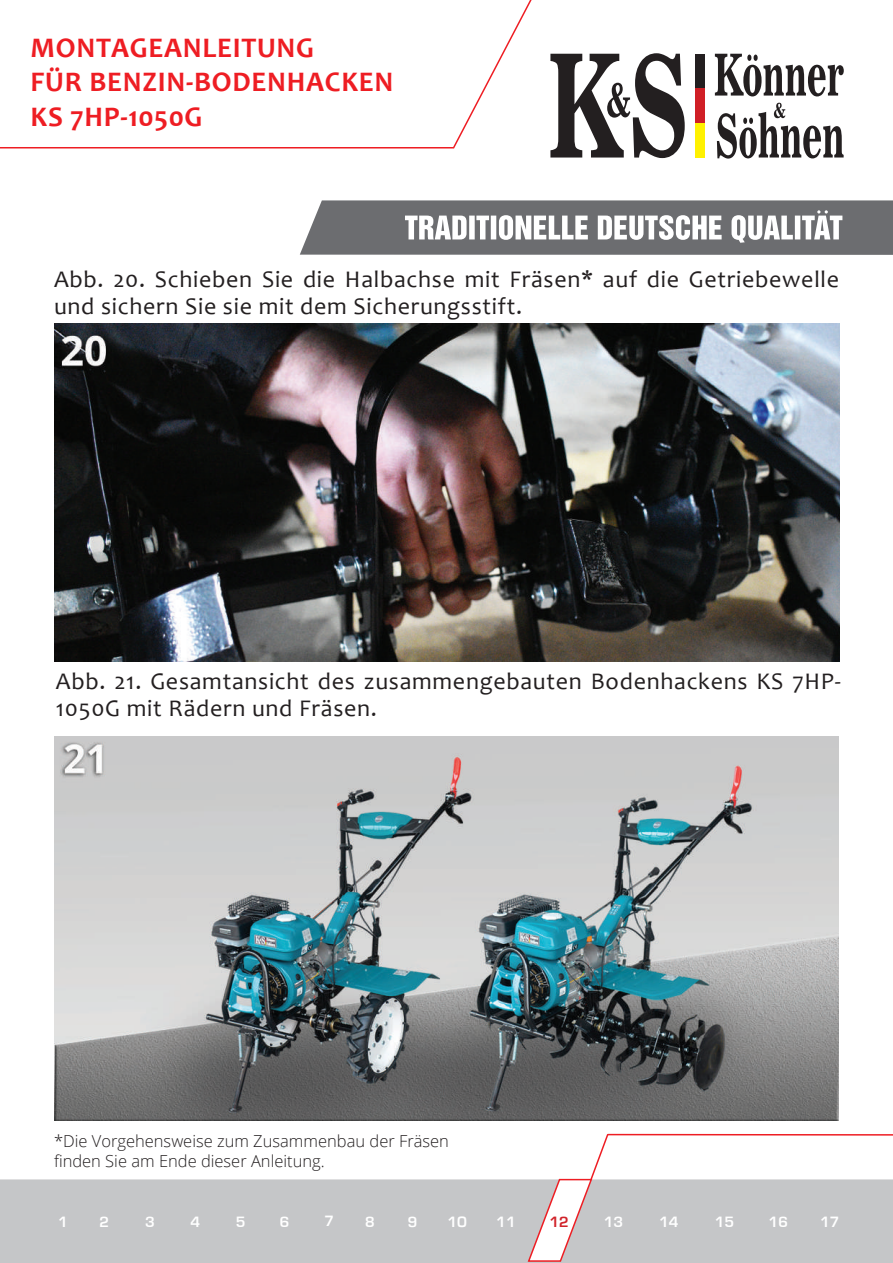
<style>
.page{position:relative;width:893px;height:1263px;background:#fff}
.page>*{position:absolute;margin:0;border:0;box-sizing:border-box;transform-origin:0 0}
.t1{font:700 28.5px/34.2px "Candara";letter-spacing:.025em;color:#ee1d23}
.t2{font:24px/27px "Candara";letter-spacing:.03em;color:#231f20}
.t3{font:300 16.5px/19.8px "Open Sans";color:#231f20}
.t4{font:13.8px "Europe Demi";color:#fff}
.t5{font:13.8px "Europe Demi";color:#d1232a}
</style>
<div class="page">
<svg style="left:715px;top:54px;width:129px;height:42px"></svg>
<svg style="left:550px;top:53px;width:135px;height:105px"></svg>
<svg style="left:717px;top:103px;width:127px;height:56px"></svg>
<div style="left:695px;top:54px;width:10px;height:34px;background:#231f20"></div>
<div style="left:695px;top:88px;width:10px;height:35px;background:#d01f26"></div>
<div style="left:695px;top:123px;width:10px;height:35px;background:#fff101"></div>
<svg style="left:0;top:0;width:532px;height:149px"></svg>
<svg style="left:300px;top:200px;width:593px;height:55px"></svg>
<img style="left:55px;top:323px;width:785px;height:339px">
<img style="left:54px;top:736px;width:785px;height:384px">
<div style="left:0;top:1179px;width:893px;height:84px;background:#c5c6c8"></div>
<svg style="left:527px;top:1133px;width:366px;height:129px"></svg>
<p class="t1" style="left:31px;top:31px;width:364px">MONTAGEANLEITUNG<br>FÜR BENZIN-BODENHACKEN<br>KS 7HP-1050G</p>
<p class="t2" style="left:54px;top:266px;width:787px">Abb. 20. Schieben Sie die Halbachse mit Fräsen* auf die Getriebewelle und sichern Sie sie mit dem Sicherungsstift.</p>
<p class="t2" style="left:56px;top:668px;width:787px">Abb. 21. Gesamtansicht des zusammengebauten Bodenhackens KS 7HP-<br>1050G mit Rädern und Fräsen.</p>
<p class="t3" style="left:54px;top:1130px;width:396px">*Die Vorgehensweise zum Zusammenbau der Fräsen finden Sie am Ende dieser Anleitung.</p>
<p class="t4" style="left:58px;top:1214px;width:11px">1</p>
<p class="t4" style="left:100px;top:1214px;width:11px">2</p>
<p class="t4" style="left:145px;top:1214px;width:11px">3</p>
<p class="t4" style="left:190px;top:1214px;width:11px">4</p>
<p class="t4" style="left:236px;top:1214px;width:11px">5</p>
<p class="t4" style="left:280px;top:1214px;width:11px">6</p>
<p class="t4" style="left:324px;top:1213px;width:11px">7</p>
<p class="t4" style="left:365px;top:1214px;width:11px">8</p>
<p class="t4" style="left:408px;top:1214px;width:11px">9</p>
<p class="t4" style="left:447px;top:1214px;width:21px">10</p>
<p class="t4" style="left:496px;top:1214px;width:21px">11</p>
<p class="t5" style="left:549px;top:1214px;width:21px">12</p>
<p class="t4" style="left:604px;top:1214px;width:21px">13</p>
<p class="t4" style="left:659px;top:1214px;width:21px">14</p>
<p class="t4" style="left:715px;top:1214px;width:21px">15</p>
<p class="t4" style="left:769px;top:1214px;width:21px">16</p>
<p class="t4" style="left:820px;top:1214px;width:21px">17</p>
</div>
